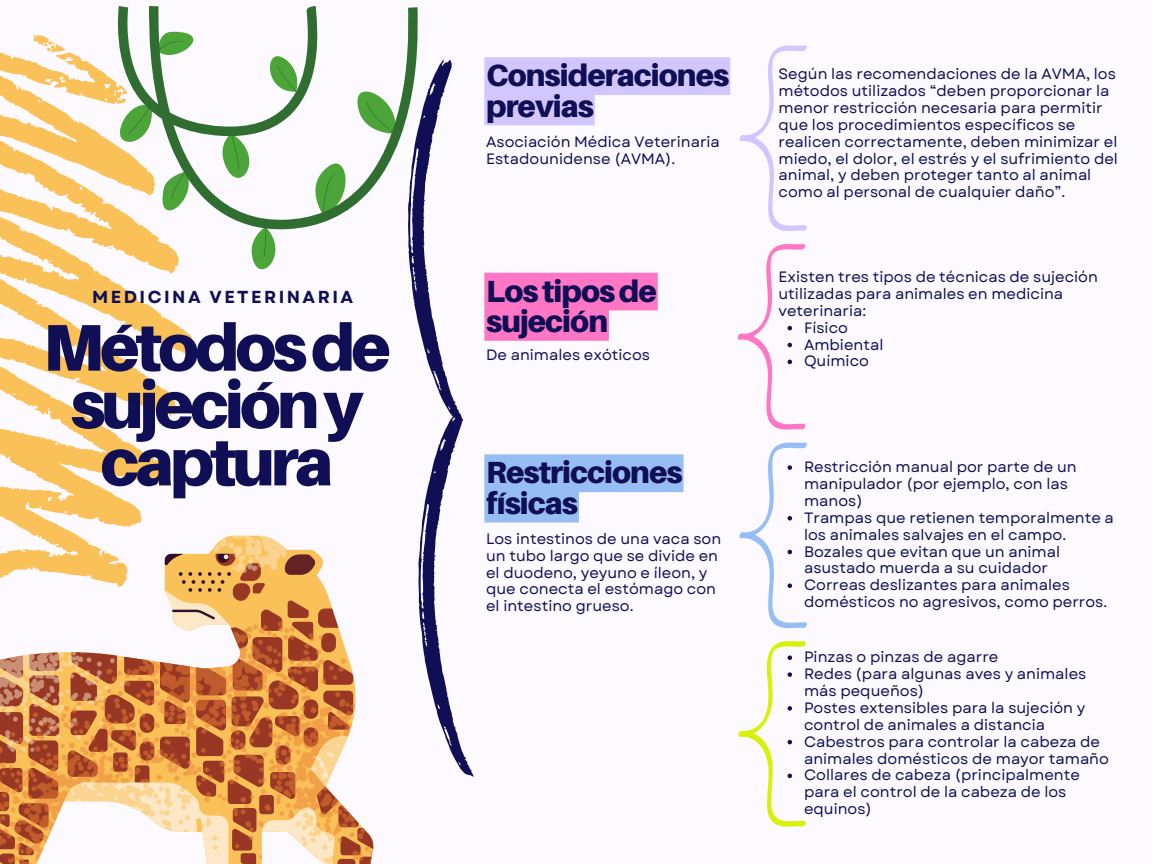
<style>
.page{position:relative;width:1152px;height:864px;background:#fcf9ff}
.page>*{position:absolute;margin:0;border:0;box-sizing:border-box;transform-origin:0 0}
.t1{font:900 66px/57.3px "Aileron";letter-spacing:-.06em;color:#100e54;text-align:center}
.t2{font:900 30.6px/30.3px "Aileron";letter-spacing:-.03em;color:#100e54}
.t3{font:700 17.4px "Garet";letter-spacing:.14em;color:#100e54}
.t4{font:15px/16.8px "Garet";color:#100e54}
</style>
<div class="page">
<svg style="left:0;top:20px;width:194px;height:516px"></svg>
<svg style="left:739px;top:45px;width:68px;height:186px"></svg>
<svg style="left:409px;top:59px;width:65px;height:718px"></svg>
<svg style="left:0;top:536px;width:373px;height:328px"></svg>
<svg style="left:0;top:590px;width:363px;height:274px"></svg>
<svg style="left:0;top:819px;width:202px;height:39px"></svg>
<svg style="left:120px;top:257px;width:155px;height:12px"></svg>
<svg style="left:118px;top:6px;width:300px;height:251px"></svg>
<svg style="left:484px;top:57px;width:246px;height:68px"></svg>
<svg style="left:484px;top:273px;width:174px;height:68px;background:#fe88cb"></svg>
<svg style="left:737px;top:244px;width:69px;height:186px"></svg>
<svg style="left:484px;top:454px;width:199px;height:68px"></svg>
<svg style="left:739px;top:442px;width:68px;height:187px"></svg>
<svg style="left:738px;top:641px;width:68px;height:186px"></svg>
<p class="t3" style="left:92px;top:285px;width:262px">MEDICINA VETERINARIA</p>
<p class="t1" style="left:43px;top:318px;width:349px">Métodosde sujecióny captura</p>
<p class="t2" style="left:486px;top:60px;width:245px">Consideraciones previas</p>
<p class="t4" style="left:486px;top:133px;width:235px">Asociación Médica Veterinaria<br>Estadounidense (AVMA).</p>
<p class="t4" style="left:779px;top:66px;width:341px">Según las recomendaciones de la AVMA, los métodos utilizados “deben proporcionar la menor restricción necesaria para permitir que los procedimientos específicos se realicen correctamente, deben minimizar el miedo, el dolor, el estrés y el sufrimiento del animal, y deben proteger tanto al animal como al personal de cualquier daño”.</p>
<h3 class="t2" style="left:486px;top:275px;width:172px">Lostiposde sujeción</h3>
<h1 class="t4" style="left:779px;top:268px;width:321px">Existen tres tipos de técnicas de sujeción utilizadas para animales en medicina veterinaria:</h1>
<p class="t4" style="left:804px;top:319px;width:45px">Físico</p>
<p class="t4" style="left:804px;top:336px;width:81px">Ambiental</p>
<h2 class="t4" style="left:804px;top:353px;width:66px">Químico</h2>
<p class="t4" style="left:486px;top:346px;width:166px">De animales exóticos</p>
<p class="t2" style="left:486px;top:457px;width:198px">Restricciones físicas</p>
<p class="t4" style="left:804px;top:459px;width:274px">Restricción manual por parte de un manipulador (por ejemplo, con las manos)</p>
<p class="t4" style="left:804px;top:509px;width:311px">Trampas que retienen temporalmente a los animales salvajes en el campo.</p>
<p class="t4" style="left:804px;top:543px;width:258px">Bozales que evitan que un animal asustado muerda a su cuidador</p>
<p class="t4" style="left:804px;top:577px;width:305px">Correas deslizantes para animales domésticos no agresivos, como perros.</p>
<p class="t4" style="left:486px;top:530px;width:237px">Los intestinos de una vaca son un tubo largo que se divide en el duodeno, yeyuno e íleon, y que conecta el estómago con el intestino grueso.</p>
<p class="t4" style="left:804px;top:649px;width:196px">Pinzas o pinzas de agarre</p>
<p class="t4" style="left:804px;top:666px;width:284px">Redes (para algunas aves y animales más pequeños)</p>
<h2 class="t4" style="left:804px;top:699px;width:283px">Postes extensibles para la sujeción y control de animales a distancia</h2>
<p class="t4" style="left:804px;top:733px;width:306px">Cabestros para controlar la cabeza de animales domésticos de mayor tamaño</p>
<h2 class="t4" style="left:804px;top:767px;width:277px">Collares de cabeza (principalmente para el control de la cabeza de los equinos)</h2>
</div>
